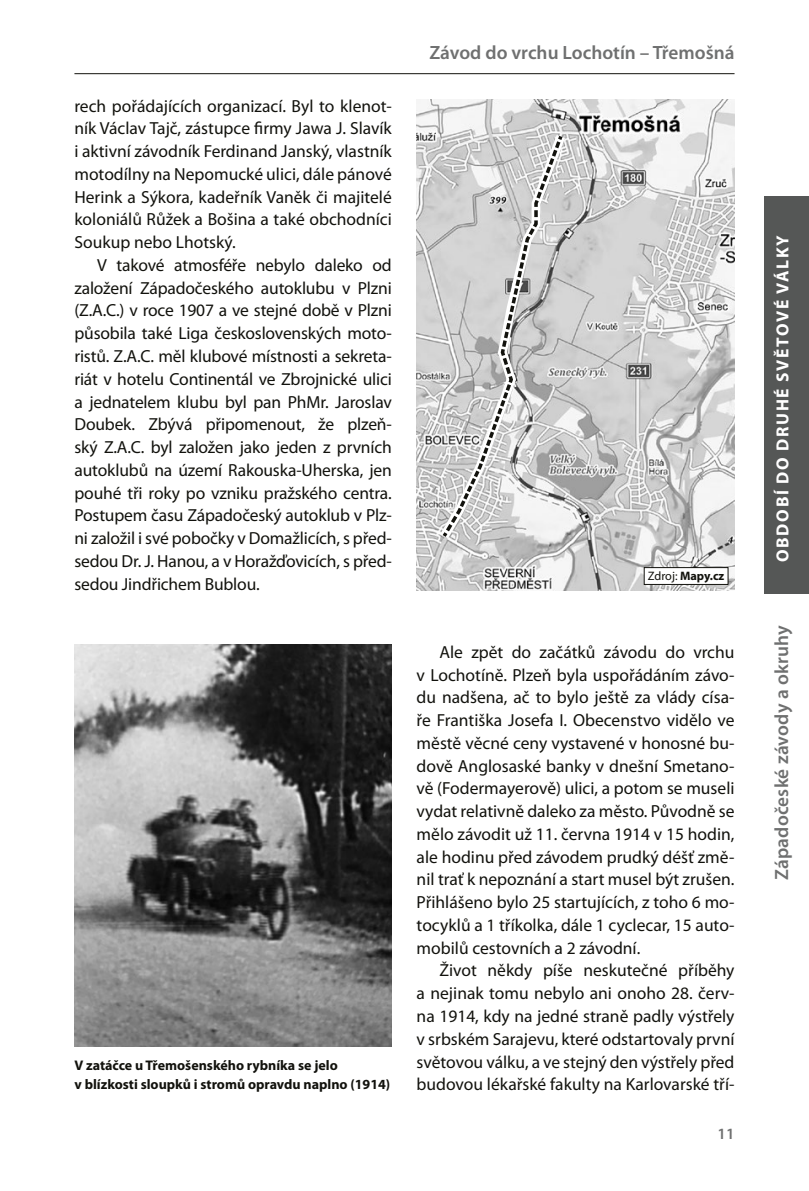
<style>
.page{position:relative;width:809px;height:1191px;background:#fff}
.page>*{position:absolute;margin:0;border:0;box-sizing:border-box;transform-origin:0 0}
.t1{font:600 19.25px "Myriad Pro";color:#6f7070}
.TEXT_ZAKLAD{font:17.5px/22.8px "Myriad Pro";color:#12120d;text-align:justify}
.t2{font:700 17.5px "Myriad Pro";letter-spacing:.095em;color:#fff}
.t3{font:600 15.75px "Myriad Pro";color:#6f7070}
.POPISEK{font:700 14px/19.2px "Myriad Pro";color:#12120d}
.t4{font:700 12.25px "Myriad Pro";color:#12120d}
.s1{font-weight:400}
</style>
<div class="page">
<hr style="left:74px;top:73px;width:660px;height:1px;background:#12120d">
<div style="left:764px;top:196px;width:45px;height:397px;background:#555756"></div>
<img style="left:74px;top:644px;width:318px;height:402px">
<img style="left:416px;top:99px;width:318px;height:491px">
<div style="left:644px;top:567px;width:84px;height:17px;background:#fff"></div>
<div style="left:644px;top:567px;width:84px;height:17px;border:1px solid #12120d"></div>
<svg style="left:432px;top:125px;width:140px;height:423px"></svg>
<svg style="left:439px;top:132px;width:126px;height:409px"></svg>
<p class="TEXT_ZAKLAD" style="left:74px;top:94px;width:319px">rech pořádajících organizací. Byl to klenot&shy;ník Václav Tajč, zástupce firmy Jawa J. Slavík i aktivní závodník Ferdinand Janský, vlastník motodílny na Nepomucké ulici, dále pánové Herink a Sýkora, kadeřník Vaněk či majitelé koloniálů Růžek a Bošina a také obchodníci Soukup nebo Lhotský.</p>
<p class="TEXT_ZAKLAD" style="left:74px;top:253px;width:319px;text-indent:23px">V takové atmosféře nebylo daleko od založení Západočeského autoklubu v Plzni (Z.A.C.) v roce 1907 a ve stejné době v Plzni působila také Liga československých moto&shy;ristů. Z.A.C. měl klubové místnosti a sekreta&shy;riát v hotelu Continentál ve Zbrojnické ulici a jednatelem klubu byl pan PhMr. Jaroslav Doubek. Zbývá připomenout, že plzeň&shy;ský Z.A.C. byl založen jako jeden z prvních autoklubů na území Rakouska-Uherska, jen pouhé tři roky po vzniku pražského centra.<br>Postupem času Západočeský autoklub v Plz&shy;ni založil i své pobočky v Domažlicích, s před&shy;sedou Dr. J. Hanou, a v Horažďovicích, s před&shy;sedou Jindřichem Bublou.</p>
<p class="POPISEK" style="left:74px;top:1055px;width:317px">V zatáčce u Třemošenského rybníka se jelo<br>v blízkosti sloupků i stromů opravdu naplno (1914)</p>
<p class="t1" style="left:429px;top:40px;width:307px">Závod do vrchu Lochotín – Třemošná</p>
<p class="t4" style="left:648px;top:567px;width:78px"><span class="s1">Zdroj:</span> Mapy.cz</p>
<p class="TEXT_ZAKLAD" style="left:416px;top:640px;width:319px;text-indent:23px">Ale zpět do začátků závodu do vrchu v Lochotíně. Plzeň byla uspořádáním závo&shy;du nadšena, ač to bylo ještě za vlády císa&shy;ře Františka Josefa I. Obecenstvo vidělo ve městě věcné ceny vystavené v honosné bu&shy;dově Anglosaské banky v dnešní Smetano&shy;vě (Fodermayerově) ulici, a potom se museli vydat relativně daleko za město. Původně se mělo závodit už 11. června 1914 v 15 hodin, ale hodinu před závodem prudký déšť změ&shy;nil trať k nepoznání a start musel být zrušen.<br>Přihlášeno bylo 25 startujících, z toho 6 mo&shy;tocyklů a 1 tříkolka, dále 1 cyclecar, 15 auto&shy;mobilů cestovních a 2 závodní.</p>
<p class="TEXT_ZAKLAD" style="left:416px;top:959px;width:319px;text-indent:23px">Život někdy píše neskutečné příběhy a nejinak tomu nebylo ani onoho 28. červ&shy;na 1914, kdy na jedné straně padly výstřely v srbském Sarajevu, které odstartovaly první světovou válku, a ve stejný den výstřely před budovou lékařské fakulty na Karlovarské tří-</p>
<p class="t3" style="left:717px;top:1123px;width:18px">11</p>
<p class="t2" style="left:771px;top:562px;width:328px;rotate:-90deg">OBDOBÍ DO DRUHÉ SVĚTOVÉ VÁLKY</p>
<p class="t1" style="left:769px;top:880px;width:257px;rotate:-90deg">Západočeské závody a okruhy</p>
</div>
